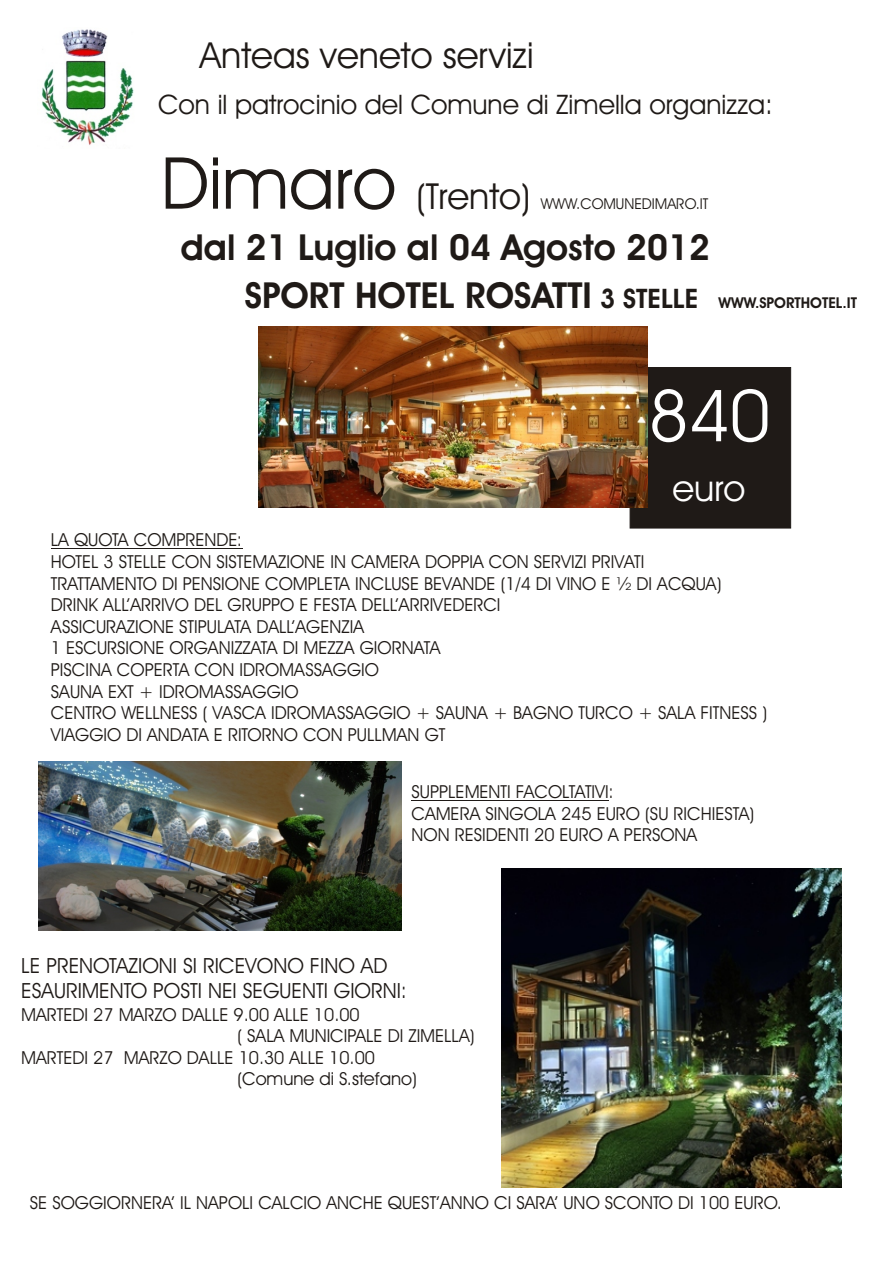
<style>
.page{position:relative;width:896px;height:1265px;background:#fff}
.page>*{position:absolute;margin:0;border:0;box-sizing:border-box;transform-origin:0 0}
.t1{font:72px "Avant Garde Bk BT";color:#fff}
.t2{font:700 36px/47.7px "Avant Garde Bk BT";color:#1f1a17}
.t3{font:36px "Avant Garde Bk BT";color:#1f1a17}
.t4{font:36px "Avant Garde Bk BT";color:#fff}
.t5{font:27px "Avant Garde Bk BT";color:#1f1a17}
.t6{font:21px/25.2px "Avant Garde Bk BT";color:#1f1a17}
.t7{font:18px/21.6px "Avant Garde Bk BT";color:#1f1a17}
.t8{font:15px "Avant Garde Bk BT";color:#1f1a17}
.s1{font-size:72px}
.s2{font-size:27px}
.s3{font-size:15px}
</style>
<div class="page">
<img style="left:41px;top:29px;width:93px;height:116px">
<div style="left:630px;top:367px;width:160px;height:161px;background:#1f1a17"></div>
<img style="left:259px;top:327px;width:388px;height:180px">
<img style="left:38px;top:761px;width:364px;height:169px">
<img style="left:501px;top:868px;width:340px;height:319px">
<hr style="left:51px;top:548px;width:191px;height:1px;background:#1f1a17">
<hr style="left:411px;top:799px;width:198px;height:1px;background:#1f1a17">
<h2 class="t3" style="left:200px;top:41px;width:335px">Anteas veneto servizi</h2>
<h3 class="t5" style="left:158px;top:93px;width:616px">Con il patrocinio del Comune di Zimella organizza:</h3>
<h2 class="t3" style="left:161px;top:181px;width:371px"><span class="s1">Dimaro</span> (Trento)</h2>
<p class="t8" style="left:540px;top:197px;width:169px">WWW.COMUNEDIMARO.IT</p>
<h2 class="t2" style="left:245px;top:227px;width:613px;text-indent:-64px">dal 21 Luglio al 04 Agosto 2012<br>SPORT HOTEL ROSATTI <span class="s2">3 STELLE</span> <span class="s3">WWW.SPORTHOTEL.IT</span></h2>
<h1 class="t1" style="left:648px;top:386px;width:124px">840</h1>
<h2 class="t4" style="left:672px;top:474px;width:74px">euro</h2>
<p class="t7" style="left:51px;top:531px;width:717px">LA QUOTA COMPRENDE:<br>HOTEL 3 STELLE CON SISTEMAZIONE IN CAMERA DOPPIA CON SERVIZI PRIVATI<br>TRATTAMENTO DI PENSIONE COMPLETA INCLUSE BEVANDE (1/4 DI VINO E ½ DI ACQUA)<br>DRINK ALL’ARRIVO DEL GRUPPO E FESTA DELL’ARRIVEDERCI<br>ASSICURAZIONE STIPULATA DALL’AGENZIA<br>1 ESCURSIONE ORGANIZZATA DI MEZZA GIORNATA<br>PISCINA COPERTA CON IDROMASSAGGIO<br>SAUNA EXT + IDROMASSAGGIO<br>CENTRO WELLNESS ( VASCA IDROMASSAGGIO + SAUNA + BAGNO TURCO + SALA FITNESS )<br>VIAGGIO DI ANDATA E RITORNO CON PULLMAN GT</p>
<p class="t7" style="left:411px;top:782px;width:344px">SUPPLEMENTI FACOLTATIVI:<br>CAMERA SINGOLA 245 EURO (SU RICHIESTA)<br>NON RESIDENTI 20 EURO A PERSONA</p>
<p class="t6" style="left:21px;top:955px;width:387px">LE PRENOTAZIONI SI RICEVONO FINO AD<br>ESAURIMENTO POSTI NEI SEGUENTI GIORNI:</p>
<p class="t7" style="left:21px;top:1005px;width:340px">MARTEDI 27 MARZO DALLE 9.00 ALLE 10.00</p>
<p class="t7" style="left:237px;top:1026px;width:239px">( SALA MUNICIPALE DI ZIMELLA)</p>
<p class="t7" style="left:21px;top:1048px;width:355px">MARTEDI 27 MARZO DALLE 10.30 ALLE 10.00</p>
<p class="t7" style="left:237px;top:1070px;width:181px">(Comune di S.stefano)</p>
<p class="t7" style="left:30px;top:1193px;width:753px">SE SOGGIORNERA’ IL NAPOLI CALCIO ANCHE QUEST’ANNO CI SARA’ UNO SCONTO DI 100 EURO.</p>
</div>
